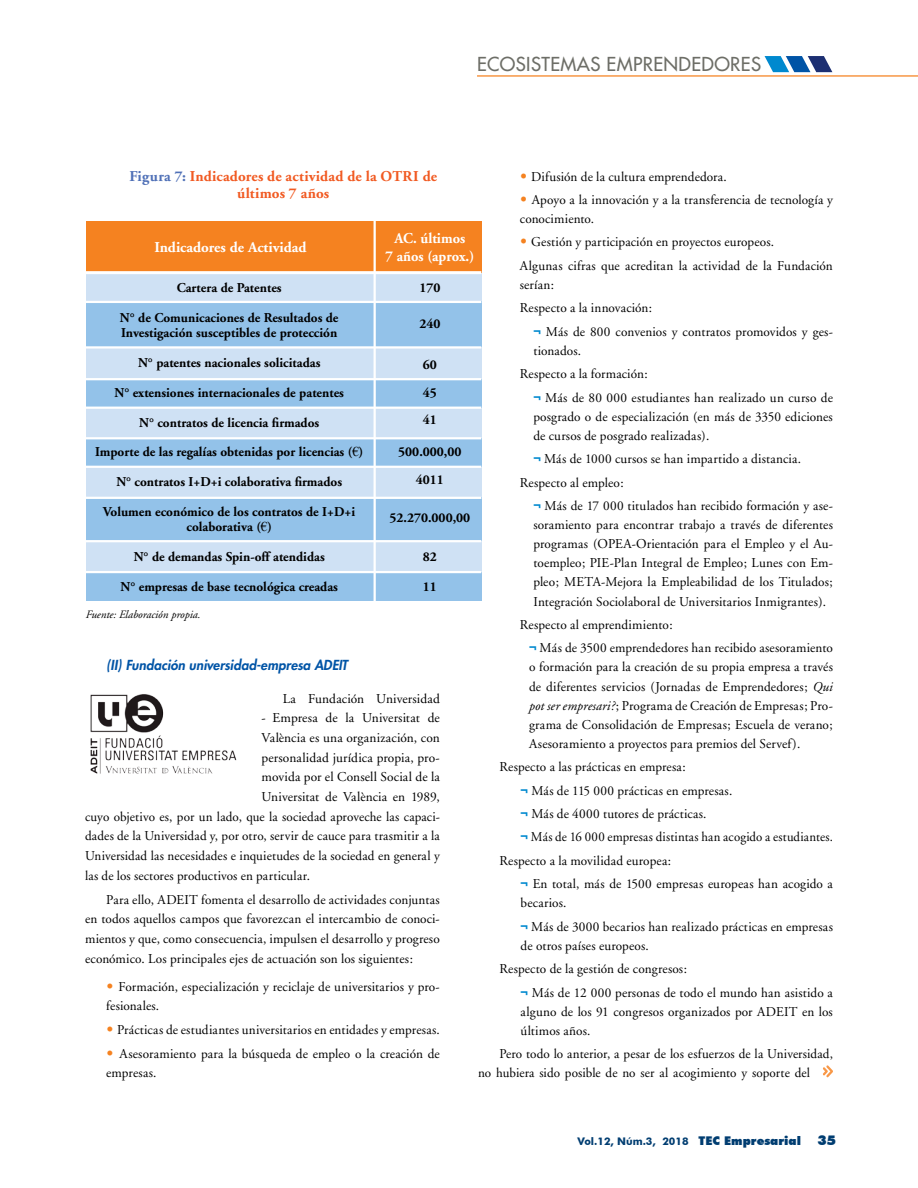
<style>
.page{position:relative;width:918px;height:1188px;background:#fff}
.page>*{position:absolute;margin:0;border:0;box-sizing:border-box;transform-origin:0 0}
.t1{font:18.75px "Futura";letter-spacing:.02em;color:#6d6e67}
.t2{font:700 15px/16.5px "Adobe Garamond";letter-spacing:.015em;color:#f15a22;text-align:center}
.t3{font:700 15px/18.6px "Adobe Garamond";color:#fff;text-align:center;scale:.96 1}
.t4{font:700 15px "Adobe Garamond";color:#fff}
.t5{font:13.5px/19.2px "Adobe Garamond";letter-spacing:.01em;color:#000}
.t6{font:700 13.5px/27.8px "Adobe Garamond";color:#000;text-align:center}
.t7{font:13.5px "Adobe Garamond";letter-spacing:.01em;color:#000;scale:.95 1}
.t8{font:italic 800 13.5px "Futura";letter-spacing:.005em;color:#0054a6}
.t9{font:italic 11.25px "Adobe Garamond";color:#000}
.t10{font:700 10.5px "Futura BT";color:#003d71}
.s1{color:#4f70b7}
.s2{font-family:"Futura";font-size:13.2px;color:#f58220}
.s3{font-family:"Futura";font-weight:800;font-size:13.2px;color:#0089cf}
.s4{font-style:italic}
.s5{font-family:"Times New Roman";font-weight:400}
.s6{font-weight:900;font-size:12px}
.s7{font-weight:900;font-size:13.5px}
</style>
<div class="page">
<hr style="left:477px;top:75px;width:441px;height:2px;background:#f58220">
<svg style="left:765px;top:56px;width:67px;height:16px"></svg>
<div style="left:86px;top:271px;width:395px;height:329px;background:#cfe1f4"></div>
<div style="left:86px;top:221px;width:395px;height:52px;background:#f58220"></div>
<hr style="left:86px;top:271px;width:395px;height:3px;background:#fff">
<div style="left:86px;top:302px;width:395px;height:45px;background:#93c2e9"></div>
<div style="left:86px;top:379px;width:395px;height:28px;background:#93c2e9"></div>
<div style="left:86px;top:438px;width:395px;height:29px;background:#93c2e9"></div>
<div style="left:86px;top:572px;width:395px;height:28px;background:#93c2e9"></div>
<div style="left:86px;top:498px;width:395px;height:43px;background:#93c2e9"></div>
<hr style="left:374px;top:219px;width:2px;height:383px;background:#fff">
<hr style="left:86px;top:346px;width:395px;height:3px;background:#fff">
<hr style="left:86px;top:407px;width:395px;height:2px;background:#fff">
<hr style="left:86px;top:466px;width:395px;height:2px;background:#fff">
<hr style="left:86px;top:540px;width:395px;height:2px;background:#fff">
<hr style="left:86px;top:301px;width:395px;height:2px;background:#fff">
<hr style="left:86px;top:378px;width:395px;height:2px;background:#fff">
<hr style="left:86px;top:437px;width:395px;height:2px;background:#fff">
<hr style="left:86px;top:571px;width:395px;height:2px;background:#fff">
<hr style="left:86px;top:497px;width:395px;height:2px;background:#fff">
<img style="left:90px;top:694px;width:147px;height:80px">
<svg style="left:823px;top:1065px;width:10px;height:12px"></svg>
<h1 class="t1" style="left:477px;top:52px;width:286px">ECOSISTEMAS EMPRENDEDORES</h1>
<p class="t2" style="left:129px;top:168px;width:309px"><span class="s1">Figura 7:</span> Indicadores de actividad de la OTRI de últimos 7 años</p>
<p class="t5" style="left:520px;top:167px;width:208px"><span class="s2">•</span> Difusión de la cultura emprendedora.</p>
<p class="t5" style="left:520px;top:191px;width:315px;line-height:18.6px"><span class="s2">•</span> Apoyo a la innovación y a la transferencia de tecnología y conocimiento.</p>
<p class="t5" style="left:520px;top:231px;width:315px;line-height:23.4px"><span class="s2">•</span> Gestión y participación en proyectos europeos.<br>Algunas cifras que acreditan la actividad de la Fundación</p>
<p class="t5" style="left:520px;top:275px;width:36px">serían:</p>
<p class="t5" style="left:520px;top:299px;width:134px">Respecto a la innovación:</p>
<p class="t5" style="left:533px;top:322px;width:301px"><span class="s3">¬</span> Más de 800 convenios y contratos promovidos y ges-</p>
<p class="t5" style="left:533px;top:341px;width:49px">tionados.</p>
<p class="t5" style="left:520px;top:365px;width:129px">Respecto a la formación:</p>
<p class="t5" style="left:533px;top:388px;width:301px"><span class="s3">¬</span> Más de 80 000 estudiantes han realizado un curso de</p>
<p class="t5" style="left:533px;top:407px;width:301px">posgrado o de especialización (en más de 3350 ediciones de cursos de posgrado realizadas).</p>
<p class="t5" style="left:520px;top:448px;width:283px;line-height:23.4px;text-indent:14px"><span class="s3">¬</span> Más de 1000 cursos se han impartido a distancia.<br>Respecto al empleo:</p>
<p class="t5" style="left:533px;top:496px;width:301px;text-align:justify"><span class="s3">¬</span> Más de 17 000 titulados han recibido formación y ase&shy;soramiento para encontrar trabajo a través de diferentes programas (OPEA-Orientación para el Empleo y el Au&shy;toempleo; PIE-Plan Integral de Empleo; Lunes con Em&shy;pleo; META-Mejora la Empleabilidad de los Titulados; Integración Sociolaboral de Universitarios Inmigrantes).</p>
<p class="t5" style="left:529px;top:613px;width:305px;line-height:23.4px;text-indent:-9px">Respecto al emprendimiento:<br><span class="s3">¬</span> Más de 3500 emprendedores han recibido asesoramiento</p>
<p class="t5" style="left:529px;top:658px;width:305px;text-align:justify">o formación para la creación de su propia empresa a través de diferentes servicios (Jornadas de Emprendedores; <span class="s4">Qui pot ser empresari?</span>; Programa de Creación de Empresas; Pro&shy;grama de Consolidación de Empresas; Escuela de verano; Asesoramiento a proyectos para premios del Servef).</p>
<p class="t5" style="left:499px;top:758px;width:188px">Respecto a las prácticas en empresa:</p>
<p class="t5" style="left:521px;top:781px;width:213px"><span class="s3">¬</span> Más de 115 000 prácticas en empresas.</p>
<p class="t5" style="left:521px;top:805px;width:187px"><span class="s3">¬</span> Más de 4000 tutores de prácticas.</p>
<p class="t7" style="left:521px;top:830px;width:330px"><span class="s3">¬</span> Más de 16 000 empresas distintas han acogido a estudiantes.</p>
<p class="t5" style="left:499px;top:851px;width:173px">Respecto a la movilidad europea:</p>
<p class="t5" style="left:521px;top:875px;width:314px"><span class="s3">¬</span> En total, más de 1500 empresas europeas han acogido a</p>
<p class="t5" style="left:521px;top:892px;width:314px;line-height:23.4px">becarios.<br><span class="s3">¬</span> Más de 3000 becarios han realizado prácticas en empresas</p>
<p class="t5" style="left:521px;top:936px;width:130px">de otros países europeos.</p>
<p class="t5" style="left:499px;top:960px;width:189px">Respecto de la gestión de congresos:</p>
<p class="t5" style="left:521px;top:983px;width:314px"><span class="s3">¬</span> Más de 12 000 personas de todo el mundo han asistido a</p>
<p class="t5" style="left:521px;top:1002px;width:314px">alguno de los 91 congresos organizados por ADEIT en los últimos años.</p>
<p class="t5" style="left:478px;top:1045px;width:356px;text-indent:21px">Pero todo lo anterior, a pesar de los esfuerzos de la Universidad, no hubiera sido posible de no ser al acogimiento y soporte del</p>
<p class="t4" style="left:154px;top:239px;width:154px">Indicadores de Actividad</p>
<p class="t3" style="left:386px;top:229px;width:94px">AC. últimos<br>7 años (aprox.)</p>
<p class="t6" style="left:177px;top:274px;width:106px">Cartera de Patentes</p>
<p class="t6" style="left:120px;top:310px;width:220px;line-height:15px;text-align:left">N° de Comunicaciones de Resultados de<br>Investigación susceptibles de protección</p>
<p class="t6" style="left:138px;top:349px;width:184px">N° patentes nacionales solicitadas</p>
<p class="t6" style="left:114px;top:379px;width:231px">N° extensiones internacionales de patentes</p>
<p class="t6" style="left:139px;top:409px;width:182px">N° contratos de licencia firmados</p>
<p class="t6" style="left:95px;top:439px;width:270px">Importe de las regalías obtenidas por licencias (<span class="s5">€</span>)</p>
<p class="t6" style="left:116px;top:468px;width:227px">N° contratos I+D+i colaborativa firmados</p>
<p class="t6" style="left:103px;top:505px;width:253px;line-height:15px">Volumen económico de los contratos de I+D+i colaborativa (<span class="s5">€</span>)</p>
<p class="t6" style="left:134px;top:543px;width:193px">N° de demandas Spin-off atendidas</p>
<p class="t6" style="left:120px;top:573px;width:219px">N° empresas de base tecnológica creadas</p>
<p class="t6" style="left:419px;top:274px;width:23px">170</p>
<p class="t6" style="left:419px;top:310px;width:23px">240</p>
<p class="t6" style="left:423px;top:351px;width:16px;text-align:justify">60<br>45<br>41</p>
<p class="t6" style="left:398px;top:438px;width:65px">500.000,00<br>4011</p>
<p class="t6" style="left:390px;top:505px;width:82px">52.270.000,00</p>
<p class="t6" style="left:423px;top:543px;width:16px">82</p>
<p class="t6" style="left:423px;top:573px;width:16px">11</p>
<p class="t9" style="left:86px;top:608px;width:117px">Fuente: Elaboración propia.</p>
<p class="t8" style="left:106px;top:657px;width:243px">(II) Fundación universidad-empresa ADEIT</p>
<p class="t5" style="left:283px;top:689px;width:159px">La Fundación Universidad</p>
<p class="t5" style="left:262px;top:709px;width:180px">- Empresa de la Universitat de</p>
<p class="t5" style="left:262px;top:728px;width:180px">València es una organización, con</p>
<p class="t5" style="left:262px;top:748px;width:180px">personalidad jurídica propia, pro-</p>
<p class="t5" style="left:262px;top:768px;width:180px">movida por el Consell Social de la</p>
<p class="t5" style="left:262px;top:788px;width:180px">Universitat de València en 1989,</p>
<p class="t5" style="left:85px;top:807px;width:356px">cuyo objetivo es, por un lado, que la sociedad aproveche las capaci-</p>
<p class="t5" style="left:85px;top:827px;width:356px">dades de la Universidad y, por otro, servir de cauce para trasmitir a la</p>
<p class="t5" style="left:85px;top:847px;width:356px">Universidad las necesidades e inquietudes de la sociedad en general y</p>
<p class="t5" style="left:85px;top:866px;width:227px">las de los sectores productivos en particular.</p>
<p class="t5" style="left:85px;top:890px;width:356px;line-height:19.6px;text-align:justify;text-indent:21px">Para ello, ADEIT fomenta el desarrollo de actividades conjuntas en todos aquellos campos que favorezcan el intercambio de conoci&shy;mientos y que, como consecuencia, impulsen el desarrollo y progreso económico. Los principales ejes de actuación son los siguientes:</p>
<p class="t5" style="left:106px;top:977px;width:335px"><span class="s2">•</span> Formación, especialización y reciclaje de universitarios y pro&shy;fesionales.</p>
<p class="t5" style="left:106px;top:1021px;width:335px"><span class="s2">•</span> Prácticas de estudiantes universitarios en entidades y empresas.</p>
<p class="t5" style="left:106px;top:1045px;width:335px"><span class="s2">•</span> Asesoramiento para la búsqueda de empleo o la creación de empresas.</p>
<p class="t10" style="left:578px;top:1135px;width:260px">Vol.12, Núm.3, 2018 <span class="s6">TEC Empresarial</span> <span class="s7">35</span></p>
</div>
